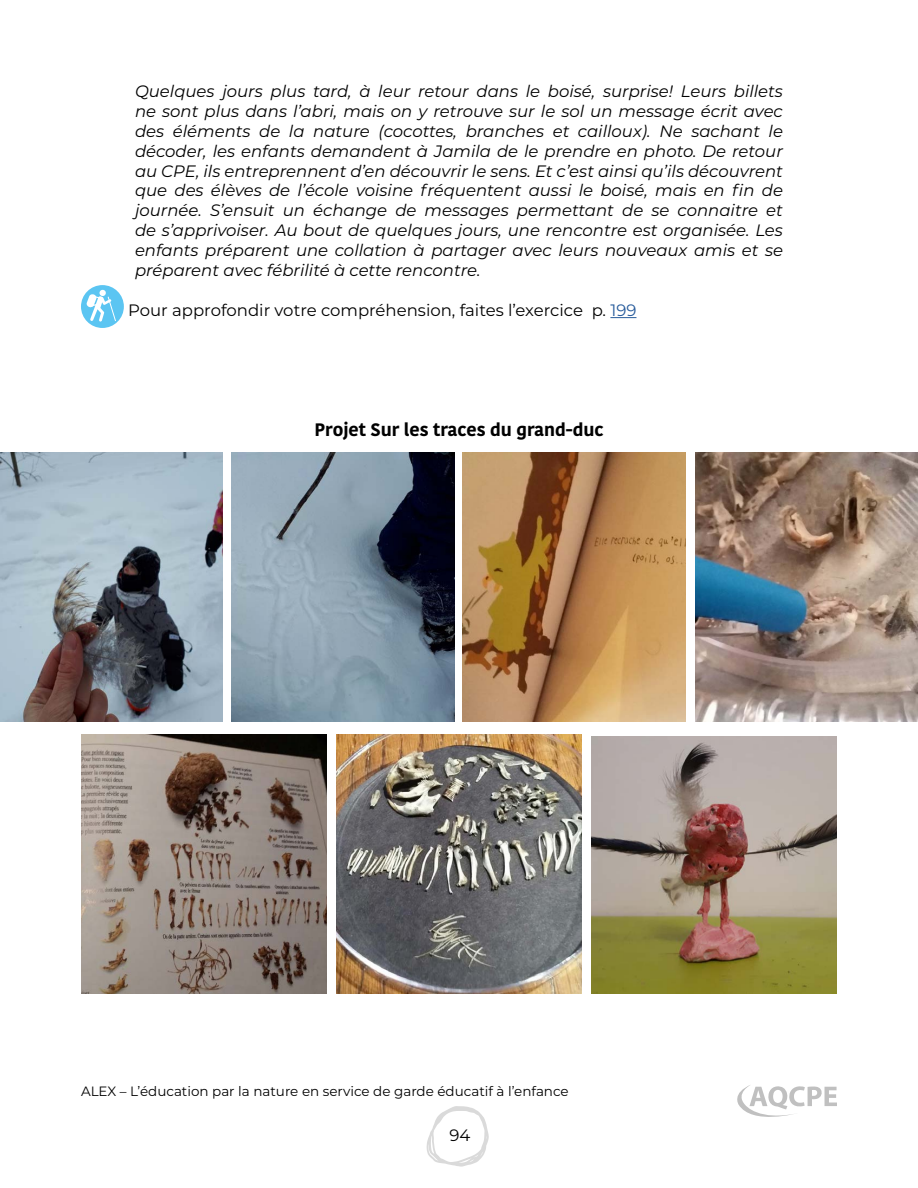
<style>
.page{position:relative;width:918px;height:1188px;background:#fff}
.page>*{position:absolute;margin:0;border:0;box-sizing:border-box;transform-origin:0 0}
.t1{font:700 18px "Kohinoor";color:#000}
.t2{font:italic 16.5px/20px "Montserrat";color:#000;text-align:justify}
.t3{font:16.5px "Montserrat";color:#000}
.t4{font:13.5px "Montserrat";color:#000}
.s1{color:#275b9b}
</style>
<div class="page">
<svg style="left:426px;top:1106px;width:63px;height:61px"></svg>
<svg style="left:737px;top:1085px;width:100px;height:32px"></svg>
<svg style="left:610px;top:317px;width:26px;height:1px"></svg>
<div style="left:81px;top:285px;width:43px;height:43px;background:#5bc5f2;border-radius:50%"></div>
<svg style="left:86px;top:289px;width:30px;height:33px"></svg>
<img style="left:336px;top:735px;width:246px;height:259px">
<img style="left:591px;top:737px;width:246px;height:257px">
<img style="left:81px;top:735px;width:246px;height:259px">
<img style="left:231px;top:452px;width:223px;height:269px">
<img style="left:462px;top:452px;width:223px;height:269px">
<img style="left:0;top:452px;width:223px;height:269px">
<img style="left:695px;top:452px;width:223px;height:269px">
<p class="t2" style="left:135px;top:81px;width:650px">Quelques jours plus tard, à leur retour dans le boisé, surprise! Leurs billets ne sont plus dans l’abri, mais on y retrouve sur le sol un message écrit avec des éléments de la nature (cocottes, branches et cailloux). Ne sachant le décoder, les enfants demandent à Jamila de le prendre en photo. De retour au CPE, ils entreprennent d’en découvrir le sens. Et c’est ainsi qu’ils découvrent que des élèves de l’école voisine fréquentent aussi le boisé, mais en fin de journée. S’ensuit un échange de messages permettant de se connaitre et de s’apprivoiser. Au bout de quelques jours, une rencontre est organisée. Les enfants préparent une collation à partager avec leurs nouveaux amis et se préparent avec fébrilité à cette rencontre.</p>
<p class="t3" style="left:128px;top:299px;width:510px">Pour approfondir votre compréhension, faites l’exercice p. <span class="s1">199</span></p>
<p class="t1" style="left:314px;top:418px;width:291px">Projet Sur les traces du grand-duc</p>
<p class="t4" style="left:81px;top:1082px;width:489px">ALEX – L’éducation par la nature en service de garde éducatif à l’enfance</p>
<p class="t3" style="left:450px;top:1124px;width:22px">94</p>
</div>
